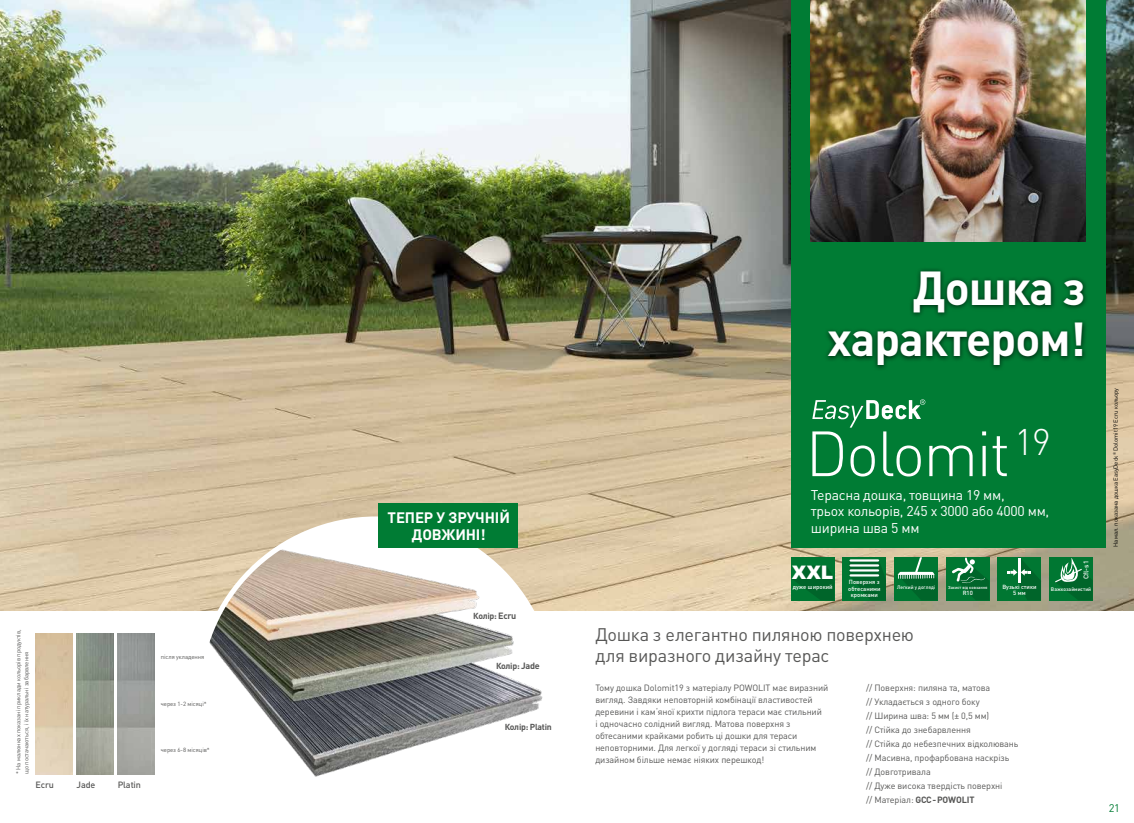
<style>
.page{position:relative;width:1134px;height:823px;background:#fff}
.page>*{position:absolute;margin:0;border:0;box-sizing:border-box;transform-origin:0 0}
.t1{font:300 62.7px "DIN Pro";letter-spacing:-.03em;color:#fff}
.t2{font:700 47px/51px "DIN Pro";letter-spacing:-.02em;color:#fff;text-align:right}
.t3{font:900 18.6px "Arial";color:#fff}
.t4{font:18px/21.6px "DIN Pro";letter-spacing:-.015em;color:#575756}
.t5{font:700 15px/17px "DIN Pro";letter-spacing:-.01em;color:#fff;text-align:center}
.t6{font:14px/16.8px "DIN Pro";letter-spacing:-.02em;color:#fff}
.t7{font:11px "DIN Pro";color:#007c34}
.t8{font:9px/14px "DIN Pro";letter-spacing:-.01em;color:#575756}
.t9{font:500 9px "DIN Pro";letter-spacing:-.01em;color:#575756}
.t10{font:700 8.6px "DIN Pro";letter-spacing:-.03em;color:#575756}
.t11{font:500 6.8px "DIN Pro";color:#fff}
.t12{font:6px/8px "DIN Pro";letter-spacing:-.01em;color:#575756}
.t13{font:6px "DIN Pro";letter-spacing:-.01em;color:#000}
.t14{font:500 5.9px/6.3px "DIN Pro";color:#fff;text-align:center}
.t15{font:500 5.1px "DIN Pro";color:#fff}
.t16{font:500 4.9px "DIN Pro";color:#fff}
.t17{font:500 4.2px "DIN Pro";color:#fff}
.s1{font-size:9px}
.s2{font-weight:700}
</style>
<div class="page">
<img style="left:0;top:0;width:1134px;height:609px">
<svg style="left:196px;top:516px;width:360px;height:261px"></svg>
<img style="left:118px;top:633px;width:37px;height:140px">
<img style="left:77px;top:633px;width:36px;height:140px">
<div style="left:791px;top:0;width:314px;height:547px;background:#007c34"></div>
<img style="left:811px;top:0;width:275px;height:241px">
<div style="left:791px;top:556px;width:43px;height:44px;background:#007732"></div>
<svg style="left:793px;top:566px;width:41px;height:34px"></svg>
<div style="left:894px;top:556px;width:44px;height:44px;background:#007732"></div>
<svg style="left:898px;top:557px;width:40px;height:43px"></svg>
<div style="left:946px;top:556px;width:43px;height:44px;background:#007732"></div>
<svg style="left:952px;top:557px;width:37px;height:43px"></svg>
<div style="left:843px;top:556px;width:43px;height:44px;background:#007732"></div>
<svg style="left:849px;top:560px;width:37px;height:40px"></svg>
<hr style="left:849px;top:574px;width:30px;height:2px;background:#fff">
<hr style="left:849px;top:569px;width:30px;height:2px;background:#fff">
<hr style="left:849px;top:564px;width:30px;height:2px;background:#fff">
<hr style="left:849px;top:559px;width:30px;height:2px;background:#fff">
<div style="left:998px;top:556px;width:43px;height:44px;background:#007732"></div>
<svg style="left:1008px;top:558px;width:33px;height:42px"></svg>
<div style="left:1049px;top:556px;width:44px;height:44px;background:#007732"></div>
<svg style="left:1055px;top:556px;width:38px;height:44px"></svg>
<svg style="left:812px;top:399px;width:113px;height:28px"></svg>
<div style="left:378px;top:502px;width:140px;height:45px;background:#007c34"></div>
<div style="left:823px;top:266px;width:266px;height:105px;background:#000;opacity:.75"></div>
<p class="t12" style="left:14px;top:773px;width:146px;rotate:-90deg">* На малюнках показані приклади кольорів продуктів, що постачаються, і їх натуральні забарвлення</p>
<p class="t9" style="left:35px;top:777px;width:20px">Ecru</p>
<p class="t9" style="left:77px;top:777px;width:20px">Jade</p>
<p class="t9" style="left:118px;top:777px;width:25px">Platin</p>
<p class="t12" style="left:161px;top:652px;width:45px">після укладення</p>
<p class="t12" style="left:161px;top:699px;width:47px">через 1-2 місяці*</p>
<p class="t12" style="left:161px;top:745px;width:50px">через 6-8 місяців*</p>
<h3 class="t5" style="left:388px;top:508px;width:124px">ТЕПЕР У ЗРУЧНІЙ<br>ДОВЖИНІ!</h3>
<p class="t10" style="left:473px;top:609px;width:45px">Колір: <span class="s1">Ecru</span></p>
<p class="t10" style="left:496px;top:659px;width:45px">Колір: <span class="s1">Jade</span></p>
<p class="t10" style="left:505px;top:720px;width:49px">Колір: Platin</p>
<h2 class="t2" style="left:827px;top:261px;width:260px">Дошка з характером!</h2>
<h1 class="t1" style="left:805px;top:410px;width:247px">Dolomit<sup>19</sup></h1>
<h3 class="t6" style="left:811px;top:485px;width:240px">Терасна дошка, товщина 19 мм,<br>трьох кольорів, 245 x 3000 або 4000 мм, ширина шва 5 мм</h3>
<p class="t11" style="left:1081px;top:578px;width:19px;rotate:-90deg">Cfl-s1</p>
<h3 class="t3" style="left:792px;top:558px;width:43px">XXL</h3>
<p class="t14" style="left:793px;top:582px;width:41px">дуже широкий</p>
<p class="t16" style="left:897px;top:583px;width:39px">Легкий у догляді</p>
<p class="t17" style="left:948px;top:584px;width:41px">Захист від ковзання</p>
<p class="t14" style="left:963px;top:589px;width:12px">R10</p>
<p class="t14" style="left:848px;top:578px;width:34px">Поверхня з обтесаними кромками</p>
<p class="t14" style="left:1002px;top:582px;width:36px;line-height:6.6px">Вузькі стики<br>5 мм</p>
<p class="t15" style="left:1051px;top:585px;width:42px">Важкозаймистий</p>
<h3 class="t4" style="left:595px;top:622px;width:320px">Дошка з елегантно пиляною поверхнею для виразного дизайну терас</h3>
<p class="t8" style="left:866px;top:680px;width:154px">// Поверхня: пиляна та, матова<br>// Укладається з одного боку<br>// Ширина шва: 5 мм (± 0,5 мм)<br>// Стійка до знебарвлення<br>// Стійка до небезпечних відколювань // Масивна, профарбована наскрізь<br>// Довготривала<br>// Дуже висока твердість поверхні<br>// Матеріал: <span class="s2">GCC-POWOLIT</span></p>
<p class="t8" style="left:595px;top:681px;width:235px;line-height:12px">Тому дошка Dolomit19 з матеріалу POWOLIT має виразний вигляд. Завдяки неповторній комбінації властивостей деревини і кам‘яної крихти підлога тераси має стильний<br>і одночасно солідний вигляд. Матова поверхня з обтесаними крайками робить ці дошки для тераси неповторними. Для легкої у догляді тераси зі стильним дизайном більше немає ніяких перешкод!</p>
<p class="t13" style="left:1111px;top:547px;width:161px;rotate:-90deg">На мал. показана дошка EasyDeck<sup>®</sup> Dolomit19 Ecru кольору</p>
<p class="t7" style="left:1109px;top:799px;width:13px">21</p>
</div>
